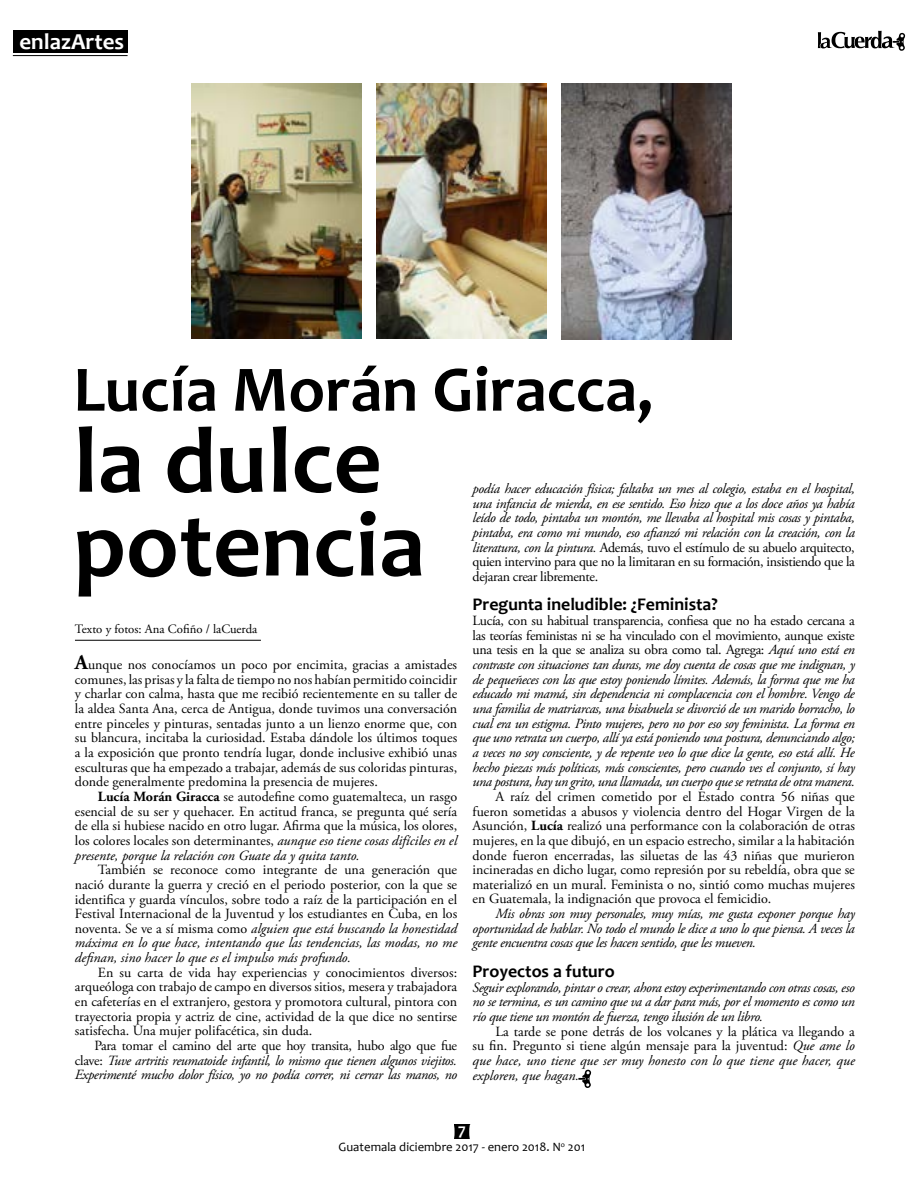
<style>
.page{position:relative;width:918px;height:1188px;background:#fff}
.page>*{position:absolute;margin:0;border:0;box-sizing:border-box;transform-origin:0 0}
.t1{font:700 94.35px/83.8px "Candara";color:#000}
.t2{font:700 65.4px "Candara";color:#000}
.t3{font:700 22.95px "Candara";color:#fff}
.t4{font:700 17.85px "Candara";color:#000}
.t5{font:700 16.5px "Candara";color:#fff}
.t6{font:13.95px/14.7px "Adobe Garamond Pro";color:#000;text-align:justify}
.t7{font:italic 13.95px/14.7px "Adobe Garamond Pro";letter-spacing:-.025em;color:#000;text-align:justify}
.t8{font:12.75px "Candara";color:#000}
.t9{font:12.75px "Adobe Garamond Pro";color:#000}
.s1{font-weight:700;font-size:21px}
.s2{font-weight:700}
.s3{font-style:italic}
.s4{font-style:normal}
</style>
<div class="page">
<svg style="left:818px;top:31px;width:88px;height:20px"></svg>
<div style="left:454px;top:1125px;width:17px;height:14px;background:#000"></div>
<hr style="left:452px;top:1124px;width:3px;height:16px;background:#fff;border-radius:50%">
<hr style="left:469px;top:1124px;width:3px;height:16px;background:#fff;border-radius:50%">
<div style="left:13px;top:30px;width:115px;height:23px;background:#000"></div>
<hr style="left:13px;top:55px;width:115px;height:1px;background:#000">
<img style="left:562px;top:84px;width:170px;height:255px">
<img style="left:192px;top:83px;width:170px;height:256px">
<img style="left:377px;top:84px;width:170px;height:255px">
<svg style="left:578px;top:1069px;width:14px;height:19px"></svg>
<hr style="left:75px;top:640px;width:186px;height:1px;background:#000">
<h3 class="t3" style="left:20px;top:27px;width:106px">enlazArtes</h3>
<h2 class="t2" style="left:73px;top:348px;width:582px">Lucía Morán Giracca,</h2>
<h1 class="t1" style="left:73px;top:418px;width:353px">la dulce potencia</h1>
<p class="t9" style="left:75px;top:622px;width:184px">Texto y fotos: Ana Cofiño / laCuerda</p>
<p class="t6" style="left:75px;top:658px;width:384px"><span class="s1">A</span>unque nos conocíamos un poco por encimita, gracias a amistades comunes, las prisas y la falta de tiempo no nos habían permitido coincidir y charlar con calma, hasta que me recibió recientemente en su taller de la aldea Santa Ana, cerca de Antigua, donde tuvimos una conversación entre pinceles y pinturas, sentadas junto a un lienzo enorme que, con su blancura, incitaba la curiosidad. Estaba dándole los últimos toques a la exposición que pronto tendría lugar, donde inclusive exhibió unas esculturas que ha empezado a trabajar, además de sus coloridas pinturas, donde generalmente predomina la presencia de mujeres.</p>
<p class="t6" style="left:75px;top:790px;width:384px;text-indent:23px"><span class="s2">Lucía Morán Giracca</span> se autodefine como guatemalteca, un rasgo esencial de su ser y quehacer. En actitud franca, se pregunta qué sería de ella si hubiese nacido en otro lugar. Afirma que la música, los olores, los colores locales son determinantes, <span class="s3">aunque eso tiene cosas difíciles en el presente, porque la relación con Guate da y quita tanto.</span></p>
<p class="t6" style="left:75px;top:863px;width:384px;text-indent:23px">También se reconoce como integrante de una generación que nació durante la guerra y creció en el periodo posterior, con la que se identifica y guarda vínculos, sobre todo a raíz de la participación en el Festival Internacional de la Juventud y los estudiantes en Cuba, en los noventa. Se ve a sí misma como <span class="s3">alguien que está buscando la honestidad máxima en lo que hace, intentando que las tendencias, las modas, no me definan, sino hacer lo que es el impulso más profundo.</span></p>
<p class="t6" style="left:75px;top:966px;width:384px;text-indent:23px">En su carta de vida hay experiencias y conocimientos diversos: arqueóloga con trabajo de campo en diversos sitios, mesera y trabajadora en cafeterías en el extranjero, gestora y promotora cultural, pintora con trayectoria propia y actriz de cine, actividad de la que dice no sentirse satisfecha. Una mujer polifacética, sin duda.</p>
<p class="t7" style="left:75px;top:1039px;width:384px;text-indent:20px"><span class="s4">Para tomar el camino del arte que hoy transita, hubo algo que fue clave:</span> Tuve artritis reumatoide infantil, lo mismo que tienen algunos viejitos.<br>Experimenté mucho dolor físico, yo no podía correr, ni cerrar las manos, no</p>
<p class="t7" style="left:473px;top:482px;width:384px">podía hacer educación física; faltaba un mes al colegio, estaba en el hospital, una infancia de mierda, en ese sentido. Eso hizo que a los doce años ya había leído de todo, pintaba un montón, me llevaba al hospital mis cosas y pintaba, pintaba, era como mi mundo, eso afianzó mi relación con la creación, con la literatura, con la pintura. <span class="s4">Además, tuvo el estímulo de su abuelo arquitecto, quien intervino para que no la limitaran en su formación, insistiendo que la dejaran crear libremente.</span></p>
<p class="t4" style="left:473px;top:593px;width:247px">Pregunta ineludible: ¿Feminista?</p>
<p class="t7" style="left:473px;top:614px;width:384px"><span class="s4">Lucía, con su habitual transparencia, confiesa que no ha estado cercana a las teorías feministas ni se ha vinculado con el movimiento, aunque existe una tesis en la que se analiza su obra como tal. Agrega:</span> Aquí uno está en contraste con situaciones tan duras, me doy cuenta de cosas que me indignan, y de pequeñeces con las que estoy poniendo límites. Además, la forma que me ha educado mi mamá, sin dependencia ni complacencia con el hombre. Vengo de una familia de matriarcas, una bisabuela se divorció de un marido borracho, lo cual era un estigma. Pinto mujeres, pero no por eso soy feminista. La forma en que uno retrata un cuerpo, allí ya está poniendo una postura, denunciando algo; a veces no soy consciente, y de repente veo lo que dice la gente, eso está allí. He hecho piezas más políticas, más conscientes, pero cuando ves el conjunto, sí hay una postura, hay un grito, una llamada, un cuerpo que se retrata de otra manera.</p>
<p class="t6" style="left:473px;top:790px;width:384px;text-indent:23px">A raíz del crimen cometido por el Estado contra 56 niñas que fueron sometidas a abusos y violencia dentro del Hogar Virgen de la Asunción, <span class="s2">Lucía</span> realizó una performance con la colaboración de otras mujeres, en la que dibujó, en un espacio estrecho, similar a la habitación donde fueron encerradas, las siluetas de las 43 niñas que murieron incineradas en dicho lugar, como represión por su rebeldía, obra que se materializó en un mural. Feminista o no, sintió como muchas mujeres en Guatemala, la indignación que provoca el femicidio.</p>
<p class="t7" style="left:473px;top:907px;width:384px;text-indent:23px">Mis obras son muy personales, muy mías, me gusta exponer porque hay oportunidad de hablar. No todo el mundo le dice a uno lo que piensa. A veces la gente encuentra cosas que les hacen sentido, que les mueven.</p>
<p class="t4" style="left:473px;top:960px;width:144px">Proyectos a futuro</p>
<p class="t7" style="left:473px;top:980px;width:384px">Seguir explorando, pintar o crear, ahora estoy experimentando con otras cosas, eso no se termina, es un camino que va a dar para más, por el momento es como un río que tiene un montón de fuerza, tengo ilusión de un libro.</p>
<p class="t6" style="left:473px;top:1024px;width:384px;text-indent:23px">La tarde se pone detrás de los volcanes y la plática va llegando a su fin. Pregunto si tiene algún mensaje para la juventud: <span class="s3">Que ame lo que hace, uno tiene que ser muy honesto con lo que tiene que hacer, que exploren, que hagan.</span></p>
<p class="t5" style="left:458px;top:1119px;width:9px">7</p>
<p class="t8" style="left:339px;top:1139px;width:248px">Guatemala diciembre 2017 - enero 2018. N<sup>o</sup> 201</p>
</div>
